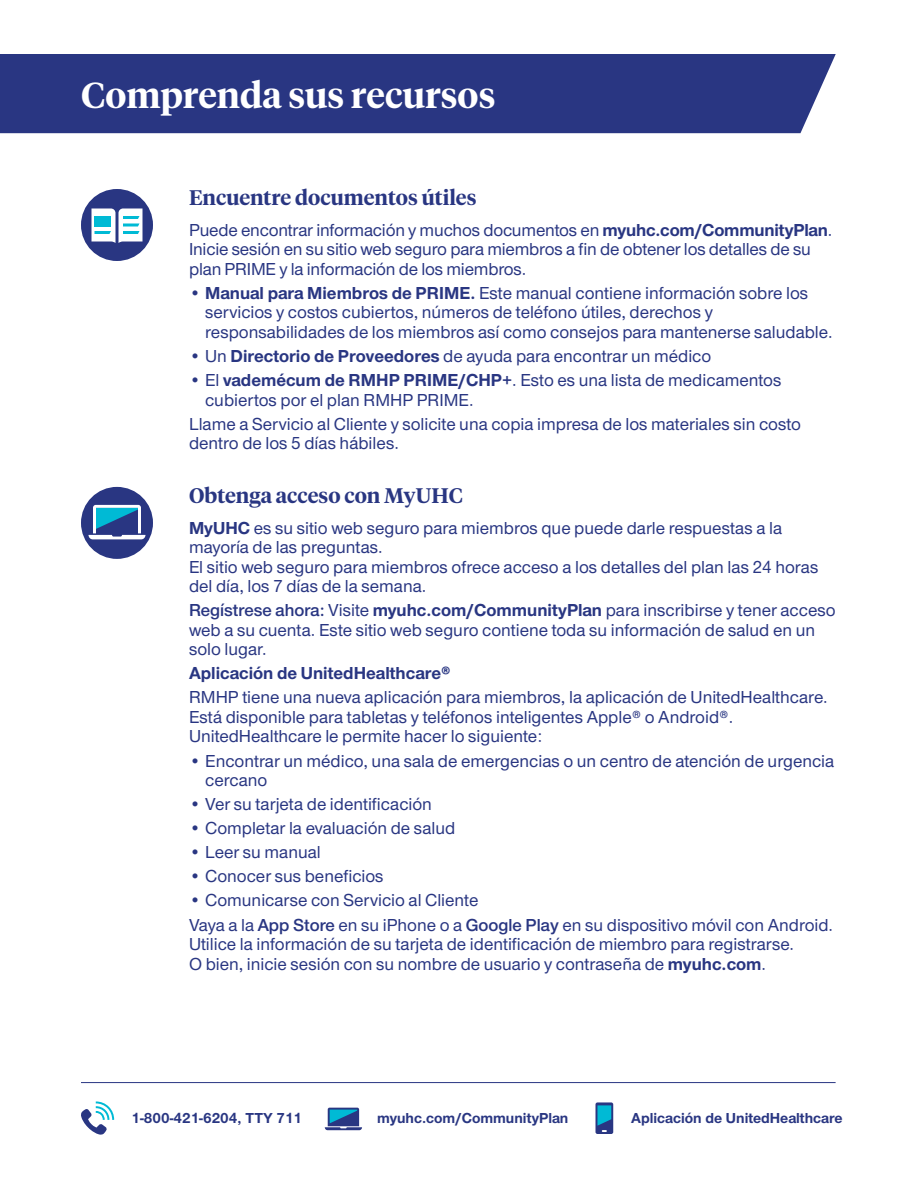
<style>
.page{position:relative;width:918px;height:1188px;background:#fff}
.page>*{position:absolute;margin:0;border:0;box-sizing:border-box;transform-origin:0 0}
.Head_3___REV{font:600 36px "UHC Serif Headline";color:#fff}
.Subhead___UHC_Serif{font:600 21px "UHC Serif Headline";color:#293682}
.Body{font:500 18px/19.5px "UHC Sans";color:#293682}
.Body-2{font:700 18px "UHC Sans";color:#293682}
.t1{font:700 15px "UHC Sans";color:#293682}
.s1{font-weight:700}
.s2{font-weight:600}
</style>
<div class="page">
<hr style="left:81px;top:1082px;width:755px;height:1px;background:#293682">
<svg style="left:596px;top:1102px;width:17px;height:32px"></svg>
<svg style="left:325px;top:1108px;width:37px;height:22px"></svg>
<svg style="left:81px;top:1101px;width:33px;height:34px"></svg>
<div style="left:0;top:54px;width:836px;height:79px;background:#293682"></div>
<div style="left:81px;top:189px;width:72px;height:72px;background:#293682;border-radius:50%"></div>
<svg style="left:92px;top:208px;width:50px;height:35px;background:#c2dce9"></svg>
<div style="left:94px;top:216px;width:17px;height:10px;background:#00bad5"></div>
<div style="left:81px;top:487px;width:72px;height:72px;background:#293682;border-radius:50%"></div>
<svg style="left:88px;top:505px;width:58px;height:34px"></svg>
<p class="Head_3___REV" style="left:81px;top:70px;width:416px">Comprenda sus recursos</p>
<p class="Subhead___UHC_Serif" style="left:189px;top:184px;width:289px">Encuentre documentos útiles</p>
<p class="Body" style="left:189px;top:219px;width:645px">Puede encontrar información y muchos documentos en <span class="s1">myuhc.com/CommunityPlan</span>.<br>Inicie sesión en su sitio web seguro para miembros a fin de obtener los detalles de su plan PRIME y la información de los miembros.</p>
<p class="Body" style="left:205px;top:282px;width:629px;text-indent:-16px">• <span class="s1">Manual para Miembros de PRIME.</span> Este manual contiene información sobre los servicios y costos cubiertos, números de teléfono útiles, derechos y responsabilidades de los miembros así como consejos para mantenerse saludable.</p>
<p class="Body" style="left:189px;top:345px;width:524px">• Un <span class="s1">Directorio de Proveedores</span> de ayuda para encontrar un médico</p>
<p class="Body" style="left:205px;top:370px;width:578px;text-indent:-16px">• El <span class="s1">vademécum de RMHP PRIME/CHP+</span>. Esto es una lista de medicamentos cubiertos por el plan RMHP PRIME.</p>
<p class="Body" style="left:189px;top:413px;width:613px">Llame a Servicio al Cliente y solicite una copia impresa de los materiales sin costo dentro de los 5 días hábiles.</p>
<p class="Subhead___UHC_Serif" style="left:189px;top:481px;width:275px">Obtenga acceso con MyUHC</p>
<p class="Body" style="left:189px;top:517px;width:631px"><span class="s1">MyUHC</span> es su sitio web seguro para miembros que puede darle respuestas a la mayoría de las preguntas.<br>El sitio web seguro para miembros ofrece acceso a los detalles del plan las 24 horas del día, los 7 días de la semana.</p>
<p class="Body" style="left:189px;top:600px;width:648px"><span class="s2">Regístrese ahora:</span> Visite <span class="s1">myuhc.com/CommunityPlan</span> para inscribirse y tener acceso web a su cuenta. Este sitio web seguro contiene toda su información de salud en un solo lugar.</p>
<p class="Body-2" style="left:189px;top:661px;width:263px">Aplicación de UnitedHealthcare®</p>
<p class="Body" style="left:189px;top:687px;width:640px">RMHP tiene una nueva aplicación para miembros, la aplicación de UnitedHealthcare.<br>Está disponible para tabletas y teléfonos inteligentes Apple® o Android®.<br>UnitedHealthcare le permite hacer lo siguiente:</p>
<p class="Body" style="left:205px;top:750px;width:631px;text-indent:-16px">• Encontrar un médico, una sala de emergencias o un centro de atención de urgencia cercano</p>
<p class="Body" style="left:189px;top:794px;width:244px">• Ver su tarjeta de identificación</p>
<p class="Body" style="left:189px;top:818px;width:268px">• Completar la evaluación de salud</p>
<p class="Body" style="left:189px;top:842px;width:133px">• Leer su manual</p>
<p class="Body" style="left:189px;top:866px;width:196px">• Conocer sus beneficios</p>
<p class="Body" style="left:189px;top:890px;width:291px">• Comunicarse con Servicio al Cliente</p>
<p class="Body" style="left:189px;top:914px;width:646px">Vaya a la <span class="s2">App Store</span> en su iPhone o a <span class="s2">Google Play</span> en su dispositivo móvil con Android.<br>Utilice la información de su tarjeta de identificación de miembro para registrarse.<br>O bien, inicie sesión con su nombre de usuario y contraseña de <span class="s1">myuhc.com</span>.</p>
<p class="t1" style="left:132px;top:1108px;width:172px">1-800-421-6204, TTY 711</p>
<p class="t1" style="left:377px;top:1108px;width:193px">myuhc.com/CommunityPlan</p>
<p class="t1" style="left:631px;top:1108px;width:213px">Aplicación de UnitedHealthcare</p>
</div>
